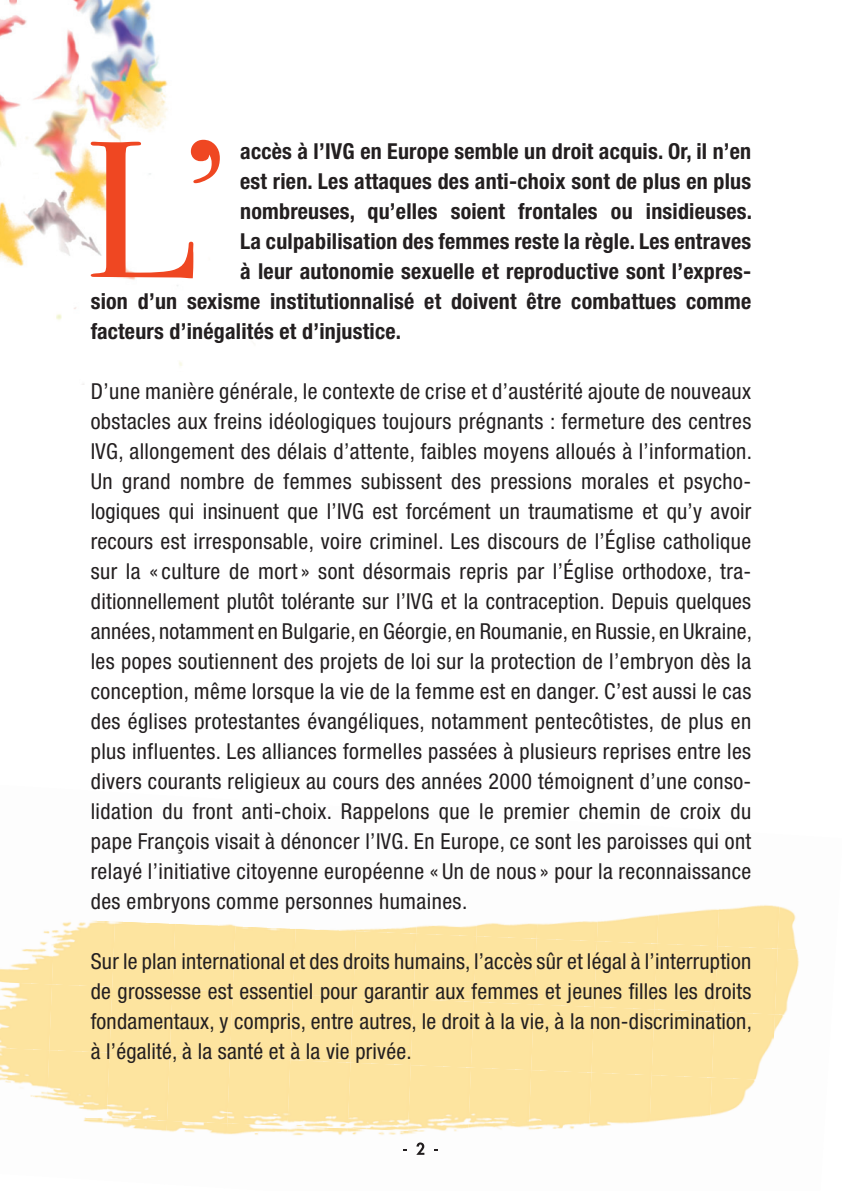
<style>
.page{position:relative;width:842px;height:1191px;background:#fff}
.page>*{position:absolute;margin:0;border:0;box-sizing:border-box;transform-origin:0 0}
.t1{font:194.4px "Bodoni Svty Two OSITCTT";color:#ef4722}
.t2{font:condensed 22px/30px "Helvetica Neue";letter-spacing:.02em;color:#231f20;text-align:justify}
.t3{font:700 condensed 22px "Helvetica Neue";letter-spacing:.01em;color:#231f20}
</style>
<div class="page">
<img style="left:83px;top:1118px;width:21px;height:5px">
<img style="left:104px;top:1118px;width:60px;height:13px">
<img style="left:164px;top:1121px;width:60px;height:13px">
<img style="left:224px;top:1123px;width:61px;height:12px">
<img style="left:285px;top:1128px;width:60px;height:8px">
<img style="left:345px;top:1128px;width:60px;height:7px">
<img style="left:405px;top:1131px;width:33px;height:24px">
<img style="left:0;top:1050px;width:46px;height:49px">
<img style="left:46px;top:1050px;width:61px;height:68px">
<img style="left:107px;top:1052px;width:60px;height:69px">
<div style="left:167px;top:1055px;width:60px;height:68px;background:#fde49f"></div>
<img style="left:227px;top:1057px;width:60px;height:69px">
<img style="left:287px;top:1060px;width:61px;height:68px">
<img style="left:348px;top:1062px;width:60px;height:69px">
<img style="left:408px;top:1065px;width:60px;height:68px">
<img style="left:468px;top:1067px;width:60px;height:63px">
<img style="left:528px;top:1070px;width:61px;height:60px">
<img style="left:589px;top:1072px;width:60px;height:55px">
<img style="left:649px;top:1075px;width:60px;height:47px">
<img style="left:709px;top:1077px;width:46px;height:39px">
<img style="left:0;top:984px;width:49px;height:66px">
<div style="left:49px;top:984px;width:60px;height:68px;background:#fde49f"></div>
<div style="left:109px;top:987px;width:61px;height:68px;background:#fde49f"></div>
<div style="left:170px;top:989px;width:60px;height:68px;background:#fde49f"></div>
<div style="left:230px;top:992px;width:60px;height:68px;background:#fde49f"></div>
<div style="left:290px;top:994px;width:60px;height:68px;background:#fde49f"></div>
<div style="left:350px;top:997px;width:61px;height:68px;background:#fde49f"></div>
<div style="left:411px;top:999px;width:60px;height:68px;background:#fde49f"></div>
<div style="left:471px;top:1002px;width:60px;height:68px;background:#fde49f"></div>
<div style="left:531px;top:1004px;width:60px;height:68px;background:#fde49f"></div>
<div style="left:591px;top:1007px;width:61px;height:68px;background:#fde49f"></div>
<div style="left:652px;top:1009px;width:60px;height:68px;background:#fde49f"></div>
<img style="left:712px;top:1012px;width:60px;height:68px">
<img style="left:772px;top:1014px;width:12px;height:27px">
<img style="left:0;top:931px;width:52px;height:53px">
<img style="left:52px;top:921px;width:60px;height:66px">
<div style="left:112px;top:921px;width:60px;height:68px;background:#fde49f"></div>
<div style="left:172px;top:924px;width:61px;height:68px;background:#fde49f"></div>
<div style="left:233px;top:926px;width:60px;height:68px;background:#fde49f"></div>
<div style="left:293px;top:929px;width:60px;height:68px;background:#fde49f"></div>
<div style="left:353px;top:931px;width:60px;height:68px;background:#fde49f"></div>
<div style="left:413px;top:933px;width:61px;height:69px;background:#fde49f"></div>
<div style="left:474px;top:936px;width:60px;height:68px;background:#fde49f"></div>
<div style="left:534px;top:938px;width:60px;height:69px;background:#fde49f"></div>
<div style="left:594px;top:941px;width:60px;height:68px;background:#fde49f"></div>
<div style="left:654px;top:943px;width:60px;height:69px;background:#fde49f"></div>
<div style="left:714px;top:946px;width:61px;height:68px;background:#fde49f"></div>
<img style="left:775px;top:948px;width:24px;height:68px">
<img style="left:115px;top:921px;width:57px;height:2px">
<img style="left:175px;top:924px;width:60px;height:2px">
<img style="left:235px;top:925px;width:58px;height:3px">
<img style="left:296px;top:929px;width:60px;height:2px">
<img style="left:356px;top:926px;width:60px;height:7px">
<img style="left:416px;top:925px;width:60px;height:11px">
<img style="left:476px;top:923px;width:61px;height:15px">
<img style="left:537px;top:921px;width:60px;height:20px">
<img style="left:597px;top:914px;width:60px;height:29px">
<img style="left:657px;top:909px;width:60px;height:37px">
<img style="left:717px;top:905px;width:61px;height:43px">
<img style="left:778px;top:906px;width:21px;height:45px">
<img style="left:411px;top:1142px;width:19px;height:12px">
<img style="left:0;top:0;width:243px;height:396px">
<h1 class="t1" style="left:85px;top:95px;width:147px">L’</h1>
<p class="t3" style="left:240px;top:138px;width:513px">accès à l’IVG en Europe semble un droit acquis. Or, il n’en</p>
<p class="t3" style="left:240px;top:168px;width:512px">est rien. Les attaques des anti-choix sont de plus en plus</p>
<p class="t3" style="left:240px;top:198px;width:513px">nombreuses, qu’elles soient frontales ou insidieuses.</p>
<p class="t3" style="left:240px;top:228px;width:512px">La culpabilisation des femmes reste la règle. Les entraves</p>
<p class="t3" style="left:240px;top:258px;width:512px">à leur autonomie sexuelle et reproductive sont l’expres-</p>
<p class="t3" style="left:91px;top:288px;width:662px">sion d’un sexisme institutionnalisé et doivent être combattues comme</p>
<p class="t3" style="left:91px;top:318px;width:312px">facteurs d’inégalités et d’injustice.</p>
<p class="t2" style="left:91px;top:376px;width:663px">D’une manière générale, le contexte de crise et d’austérité ajoute de nouveaux obstacles aux freins idéologiques toujours prégnants : fermeture des centres IVG, allongement des délais d’attente, faibles moyens alloués à l’information.<br>Un grand nombre de femmes subissent des pressions morales et psycho&shy;logiques qui insinuent que l’IVG est forcément un traumatisme et qu’y avoir recours est irresponsable, voire criminel. Les discours de l’Église catholique sur la « culture de mort » sont désormais repris par l’Église orthodoxe, tra&shy;ditionnellement plutôt tolérante sur l’IVG et la contraception. Depuis quelques années, notamment en Bulgarie, en Géorgie, en Roumanie, en Russie, en Ukraine, les popes soutiennent des projets de loi sur la protection de l’embryon dès la conception, même lorsque la vie de la femme est en danger. C’est aussi le cas des églises protestantes évangéliques, notamment pentecôtistes, de plus en plus influentes. Les alliances formelles passées à plusieurs reprises entre les divers courants religieux au cours des années 2000 témoignent d’une conso&shy;lidation du front anti-choix. Rappelons que le premier chemin de croix du pape François visait à dénoncer l’IVG. En Europe, ce sont les paroisses qui ont relayé l’initiative citoyenne européenne « Un de nous » pour la reconnaissance des embryons comme personnes humaines.</p>
<p class="t2" style="left:91px;top:946px;width:663px">Sur le plan international et des droits humains, l’accès sûr et légal à l’interruption de grossesse est essentiel pour garantir aux femmes et jeunes filles les droits fondamentaux, y compris, entre autres, le droit à la vie, à la non-discrimination, à l’égalité, à la santé et à la vie privée.</p>
</div>
